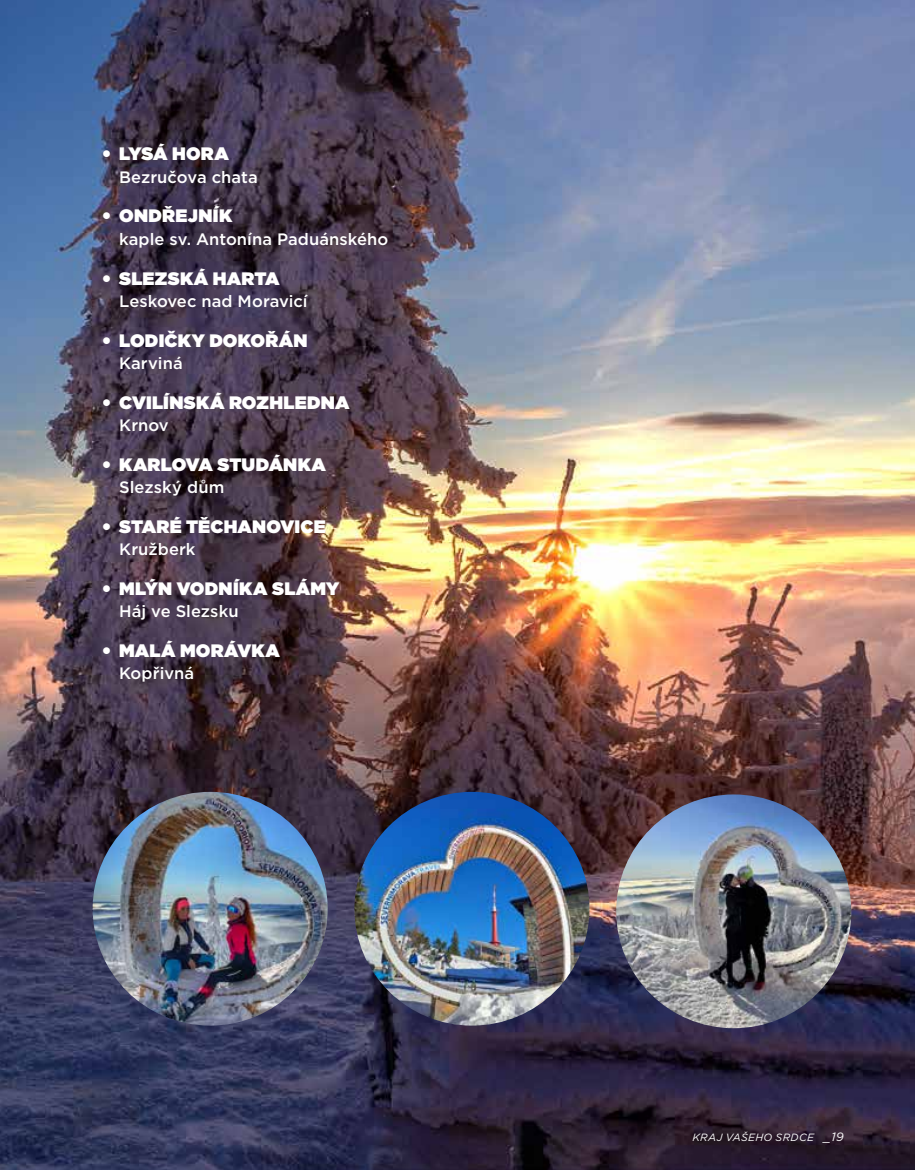
<style>
.page{position:relative;width:915px;height:1170px;background:#fff}
.page>*{position:absolute;margin:0;border:0;box-sizing:border-box;transform-origin:0 0}
.t1{font:900 18px "Gotham";letter-spacing:.01em;color:#fff}
.t2{font:500 16.5px "Gotham";letter-spacing:.005em;color:#fff}
.t3{font:italic 10.5px "Gotham";letter-spacing:.03em;color:#fff}
.s1{font-size:12px}
</style>
<div class="page">
<img style="left:0;top:0;width:914px;height:1169px">
<img style="left:354px;top:791px;width:235px;height:234px">
<img style="left:616px;top:794px;width:234px;height:234px">
<img style="left:93px;top:791px;width:234px;height:234px">
<p class="t1" style="left:102px;top:141px;width:128px">• LYSÁ HORA</p>
<p class="t2" style="left:119px;top:166px;width:140px">Bezručova chata</p>
<p class="t1" style="left:102px;top:203px;width:131px">• ONDŘEJNÍK</p>
<p class="t2" style="left:119px;top:228px;width:271px">kaple sv. Antonína Paduánského</p>
<p class="t1" style="left:102px;top:265px;width:179px">• SLEZSKÁ HARTA</p>
<p class="t2" style="left:119px;top:290px;width:190px">Leskovec nad Moravicí</p>
<p class="t1" style="left:102px;top:327px;width:207px">• LODIČKY DOKOŘÁN</p>
<p class="t2" style="left:119px;top:352px;width:65px">Karviná</p>
<p class="t1" style="left:102px;top:389px;width:249px">• CVILÍNSKÁ ROZHLEDNA</p>
<p class="t2" style="left:119px;top:414px;width:51px">Krnov</p>
<p class="t1" style="left:102px;top:451px;width:225px">• KARLOVA STUDÁNKA</p>
<p class="t2" style="left:119px;top:476px;width:107px">Slezský dům</p>
<p class="t1" style="left:102px;top:513px;width:225px">• STARÉ TĚCHANOVICE</p>
<p class="t2" style="left:119px;top:538px;width:78px">Kružberk</p>
<p class="t1" style="left:102px;top:575px;width:239px">• MLÝN VODNÍKA SLÁMY</p>
<p class="t2" style="left:119px;top:600px;width:121px">Háj ve Slezsku</p>
<p class="t1" style="left:102px;top:637px;width:179px">• MALÁ MORÁVKA</p>
<p class="t2" style="left:119px;top:662px;width:76px">Kopřivná</p>
<p class="t3" style="left:692px;top:1130px;width:153px">KRAJ VAŠEHO SRDCE <span class="s1">_19</span></p>
</div>
